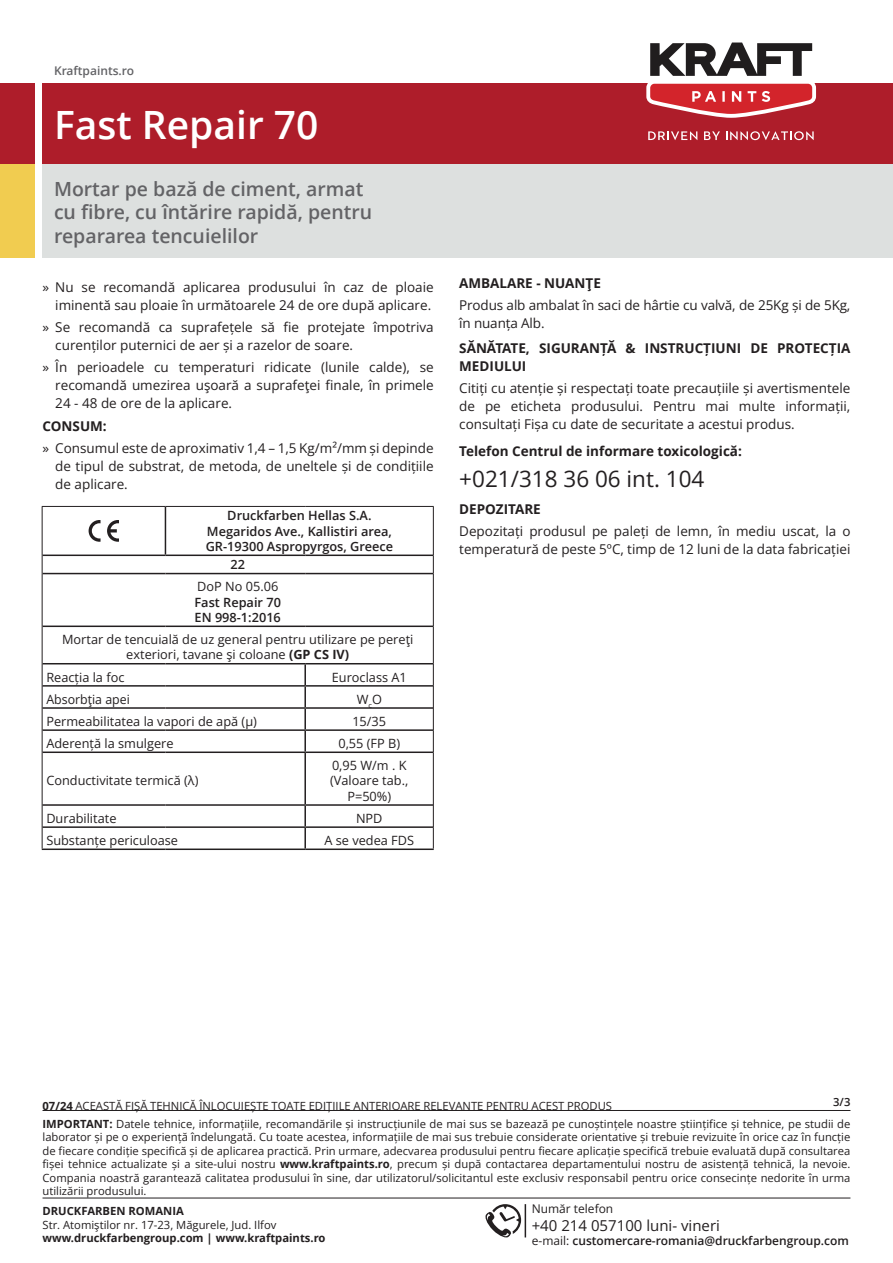
<style>
.page{position:relative;width:893px;height:1263px;background:#fff}
.page>*{position:absolute;margin:0;border:0;box-sizing:border-box;transform-origin:0 0}
.t1{font:600 39px "Open Sans";color:#fff}
.t2{font:22.5px "Open Sans";color:#231f20}
.t3{font:600 19.5px/23.4px "Open Sans";color:#636366}
.t4{font:15px "Open Sans";color:#231f20}
.t5{font:13.5px/18px "Open Sans";color:#231f20}
.t6{font:700 13.5px/18px "Open Sans";color:#231f20}
.t7{font:12.75px/15.3px "Open Sans";color:#231f20;text-align:center}
.t8{font:600 12.75px/15.3px "Open Sans";color:#231f20;text-align:center}
.t9{font:600 12px "Open Sans";color:#231f20}
.t10{font:600 12px "Open Sans";color:#636366}
.t11{font:12px "Open Sans";color:#231f20}
.t12{font:11.25px/13.5px "Open Sans";color:#231f20}
.t13{font:700 11.25px "Open Sans";color:#231f20}
.t14{font:600 11.25px "Open Sans";color:#231f20}
.s1{font-weight:700}
.s2{font-weight:400}
</style>
<div class="page">
<div style="left:43px;top:83px;width:850px;height:81px;background:#ae1d2a"></div>
<div style="left:0;top:83px;width:34px;height:81px;background:#ae1d2a"></div>
<div style="left:43px;top:164px;width:850px;height:94px;background:#dde0df"></div>
<div style="left:0;top:164px;width:34px;height:94px;background:#f1cc50"></div>
<svg style="left:646px;top:43px;width:171px;height:75px"></svg>
<svg style="left:648px;top:131px;width:49px;height:9px"></svg>
<svg style="left:704px;top:131px;width:16px;height:9px"></svg>
<svg style="left:726px;top:131px;width:88px;height:9px"></svg>
<hr style="left:43px;top:1110px;width:807px;height:1px;background:#231f20">
<hr style="left:43px;top:1198px;width:807px;height:1px;background:#231f20">
<svg style="left:485px;top:1204px;width:36px;height:34px"></svg>
<hr style="left:525px;top:1204px;width:1px;height:33px;background:#231f20">
<hr style="left:165px;top:507px;width:1px;height:47px;background:#231f20">
<hr style="left:43px;top:554px;width:122px;height:2px;background:#231f20">
<hr style="left:165px;top:554px;width:140px;height:2px;background:#231f20">
<hr style="left:305px;top:554px;width:128px;height:2px;background:#231f20">
<hr style="left:43px;top:573px;width:122px;height:1px;background:#231f20">
<hr style="left:165px;top:573px;width:140px;height:1px;background:#231f20">
<hr style="left:305px;top:573px;width:128px;height:1px;background:#231f20">
<hr style="left:43px;top:625px;width:122px;height:2px;background:#231f20">
<hr style="left:165px;top:625px;width:140px;height:2px;background:#231f20">
<hr style="left:305px;top:625px;width:128px;height:2px;background:#231f20">
<hr style="left:43px;top:663px;width:122px;height:1px;background:#231f20">
<hr style="left:165px;top:663px;width:140px;height:1px;background:#231f20">
<hr style="left:305px;top:663px;width:128px;height:1px;background:#231f20">
<hr style="left:304px;top:664px;width:2px;height:21px;background:#231f20">
<hr style="left:43px;top:685px;width:122px;height:2px;background:#231f20">
<hr style="left:165px;top:685px;width:140px;height:2px;background:#231f20">
<hr style="left:305px;top:685px;width:128px;height:2px;background:#231f20">
<hr style="left:304px;top:687px;width:2px;height:20px;background:#231f20">
<hr style="left:43px;top:707px;width:122px;height:2px;background:#231f20">
<hr style="left:165px;top:707px;width:140px;height:2px;background:#231f20">
<hr style="left:305px;top:707px;width:128px;height:2px;background:#231f20">
<hr style="left:304px;top:709px;width:2px;height:20px;background:#231f20">
<hr style="left:43px;top:729px;width:122px;height:2px;background:#231f20">
<hr style="left:165px;top:729px;width:140px;height:2px;background:#231f20">
<hr style="left:305px;top:729px;width:128px;height:2px;background:#231f20">
<hr style="left:304px;top:731px;width:2px;height:20px;background:#231f20">
<hr style="left:43px;top:751px;width:122px;height:2px;background:#231f20">
<hr style="left:165px;top:751px;width:140px;height:2px;background:#231f20">
<hr style="left:305px;top:751px;width:128px;height:2px;background:#231f20">
<hr style="left:304px;top:753px;width:2px;height:51px;background:#231f20">
<hr style="left:43px;top:804px;width:122px;height:2px;background:#231f20">
<hr style="left:165px;top:804px;width:140px;height:2px;background:#231f20">
<hr style="left:305px;top:804px;width:128px;height:2px;background:#231f20">
<hr style="left:304px;top:806px;width:2px;height:20px;background:#231f20">
<hr style="left:43px;top:826px;width:122px;height:2px;background:#231f20">
<hr style="left:165px;top:826px;width:140px;height:2px;background:#231f20">
<hr style="left:305px;top:826px;width:128px;height:2px;background:#231f20">
<hr style="left:304px;top:828px;width:2px;height:20px;background:#231f20">
<hr style="left:42px;top:848px;width:123px;height:2px;background:#231f20">
<hr style="left:165px;top:848px;width:140px;height:2px;background:#231f20">
<hr style="left:305px;top:848px;width:129px;height:2px;background:#231f20">
<hr style="left:42px;top:506px;width:123px;height:1px;background:#231f20">
<hr style="left:42px;top:507px;width:1px;height:48px;background:#231f20">
<hr style="left:165px;top:506px;width:140px;height:1px;background:#231f20">
<hr style="left:305px;top:506px;width:129px;height:1px;background:#231f20">
<hr style="left:433px;top:507px;width:1px;height:48px;background:#231f20">
<svg style="left:42px;top:555px;width:1px;height:18px"></svg>
<svg style="left:433px;top:555px;width:1px;height:18px"></svg>
<hr style="left:42px;top:573px;width:1px;height:53px;background:#231f20">
<hr style="left:433px;top:573px;width:1px;height:53px;background:#231f20">
<hr style="left:42px;top:626px;width:1px;height:38px;background:#231f20">
<hr style="left:433px;top:626px;width:1px;height:38px;background:#231f20">
<svg style="left:42px;top:664px;width:1px;height:88px"></svg>
<svg style="left:433px;top:664px;width:1px;height:88px"></svg>
<hr style="left:42px;top:752px;width:1px;height:53px;background:#231f20">
<hr style="left:433px;top:752px;width:1px;height:53px;background:#231f20">
<svg style="left:42px;top:805px;width:1px;height:43px"></svg>
<svg style="left:433px;top:805px;width:1px;height:43px"></svg>
<svg style="left:89px;top:520px;width:30px;height:22px"></svg>
<p class="t10" style="left:54px;top:62px;width:82px">Kraftpaints.ro</p>
<h1 class="t1" style="left:54px;top:98px;width:266px">Fast Repair 70</h1>
<h3 class="t3" style="left:54px;top:177px;width:320px">Mortar pe bază de ciment, armat cu fibre, cu întărire rapidă, pentru repararea tencuielilor</h3>
<p class="t5" style="left:43px;top:278px;width:393px;text-align:right">» Nu se recomandă aplicarea produsului în caz de ploaie iminentă sau ploaie în următoarele 24 de ore după aplicare.</p>
<p class="t5" style="left:55px;top:318px;width:380px;text-indent:-13px">» Se recomandă ca suprafețele să fie protejate împotriva curenților puternici de aer și a razelor de soare.</p>
<p class="t5" style="left:55px;top:358px;width:380px;text-align:justify;text-indent:-13px">» În perioadele cu temperaturi ridicate (lunile calde), se recomandă umezirea uşoară a suprafeţei finale, în primele 24 - 48 de ore de la aplicare.</p>
<p class="t6" style="left:43px;top:416px;width:66px">CONSUM:</p>
<p class="t5" style="left:55px;top:439px;width:380px;text-align:justify;text-indent:-13px">» Consumul este de aproximativ 1,4 – 1,5 Kg/m²/mm și depinde de tipul de substrat, de metoda, de uneltele și de condițiile de aplicare.</p>
<p class="t8" style="left:206px;top:508px;width:189px">Druckfarben Hellas S.A.<br>Megaridos Ave., Kallistiri area,<br>GR-19300 Aspropyrgos, Greece</p>
<p class="t8" style="left:230px;top:557px;width:16px">22</p>
<p class="t7" style="left:197px;top:579px;width:83px">DoP No 05.06</p>
<p class="t8" style="left:194px;top:594px;width:88px;text-align:left">Fast Repair 70<br>EN 998-1:2016</p>
<p class="t7" style="left:62px;top:632px;width:353px">Mortar de tencuială de uz general pentru utilizare pe pereţi exteriori, tavane şi coloane <span class="s1">(GP CS IV)</span></p>
<p class="t7" style="left:46px;top:669px;width:80px">Reacția la foc</p>
<p class="t7" style="left:332px;top:669px;width:77px">Euroclass A1</p>
<p class="t7" style="left:46px;top:691px;width:85px">Absorbţia apei</p>
<p class="t7" style="left:357px;top:691px;width:27px">W<sub>c</sub>O</p>
<p class="t7" style="left:46px;top:713px;width:212px">Permeabilitatea la vapori de apă (μ)</p>
<p class="t7" style="left:352px;top:713px;width:35px">15/35</p>
<p class="t7" style="left:46px;top:735px;width:129px">Aderență la smulgere</p>
<p class="t7" style="left:338px;top:735px;width:63px">0,55 (FP B)</p>
<p class="t7" style="left:46px;top:773px;width:154px">Conductivitate termică (λ)</p>
<p class="t7" style="left:330px;top:757px;width:80px">0,95 W/m . K (Valoare tab.,<br>P=50%)</p>
<p class="t7" style="left:46px;top:810px;width:72px">Durabilitate</p>
<p class="t7" style="left:356px;top:810px;width:28px">NPD</p>
<p class="t7" style="left:46px;top:832px;width:133px">Substanțe periculoase</p>
<p class="t7" style="left:324px;top:832px;width:91px">A se vedea FDS</p>
<p class="t6" style="left:459px;top:274px;width:143px">AMBALARE - NUANŢE</p>
<p class="t5" style="left:459px;top:296px;width:393px">Produs alb ambalat în saci de hârtie cu valvă, de 25Kg și de 5Kg, în nuanța Alb.</p>
<p class="t6" style="left:459px;top:338px;width:393px">SĂNĂTATE, SIGURANȚĂ &amp; INSTRUCȚIUNI DE PROTECȚIA<br>MEDIULUI</p>
<p class="t5" style="left:459px;top:379px;width:393px;text-align:justify">Citiți cu atenție și respectați toate precauțiile și avertismentele de pe eticheta produsului. Pentru mai multe informații, consultați Fișa cu date de securitate a acestui produs.</p>
<p class="t6" style="left:459px;top:441px;width:284px">Telefon Centrul de informare toxicologică:</p>
<h2 class="t2" style="left:459px;top:463px;width:247px">+021/318 36 06 int. 104</h2>
<p class="t6" style="left:459px;top:499px;width:83px">DEPOZITARE</p>
<p class="t5" style="left:459px;top:521px;width:393px">Depozitați produsul pe paleți de lemn, în mediu uscat, la o temperatură de peste 5ºC, timp de 12 luni de la data fabricației</p>
<p class="t14" style="left:833px;top:1094px;width:19px">3/3</p>
<p class="t12" style="left:43px;top:1096px;width:809px;line-height:17.9px"><span class="s1">07/24</span> ACEASTĂ FIȘĂ TEHNICĂ ÎNLOCUIEȘTE TOATE EDIȚIILE ANTERIOARE RELEVANTE PENTRU ACEST PRODUS<br><span class="s1">IMPORTANT:</span> Datele tehnice, informațiile, recomandările și instrucțiunile de mai sus se bazează pe cunoștințele noastre științifice și tehnice, pe studii de</p>
<p class="t12" style="left:43px;top:1130px;width:809px;text-align:justify">laborator și pe o experiență îndelungată. Cu toate acestea, informațiile de mai sus trebuie considerate orientative și trebuie revizuite în orice caz în funcție de fiecare condiție specifică și de aplicarea practică. Prin urmare, adecvarea produsului pentru fiecare aplicație specifică trebuie evaluată după consultarea fișei tehnice actualizate și a site-ului nostru <span class="s1">www.kraftpaints.ro</span>, precum și după contactarea departamentului nostru de asistență tehnică, la nevoie.<br>Compania noastră garantează calitatea produsului în sine, dar utilizatorul/solicitantul este exclusiv responsabil pentru orice consecințe nedorite în urma utilizării produsului.</p>
<p class="t13" style="left:43px;top:1203px;width:143px">DRUCKFARBEN ROMANIA</p>
<p class="t12" style="left:43px;top:1217px;width:235px">Str. Atomiştilor nr. 17-23, Măgurele, Jud. Ilfov</p>
<p class="t13" style="left:43px;top:1230px;width:285px">www.druckfarbengroup.com | www.kraftpaints.ro</p>
<p class="t11" style="left:532px;top:1200px;width:83px">Număr telefon</p>
<h3 class="t4" style="left:532px;top:1215px;width:190px">+40 214 057100 luni- vineri</h3>
<p class="t9" style="left:532px;top:1233px;width:319px"><span class="s2">e-mail:</span> customercare-romania@druckfarbengroup.com</p>
</div>
